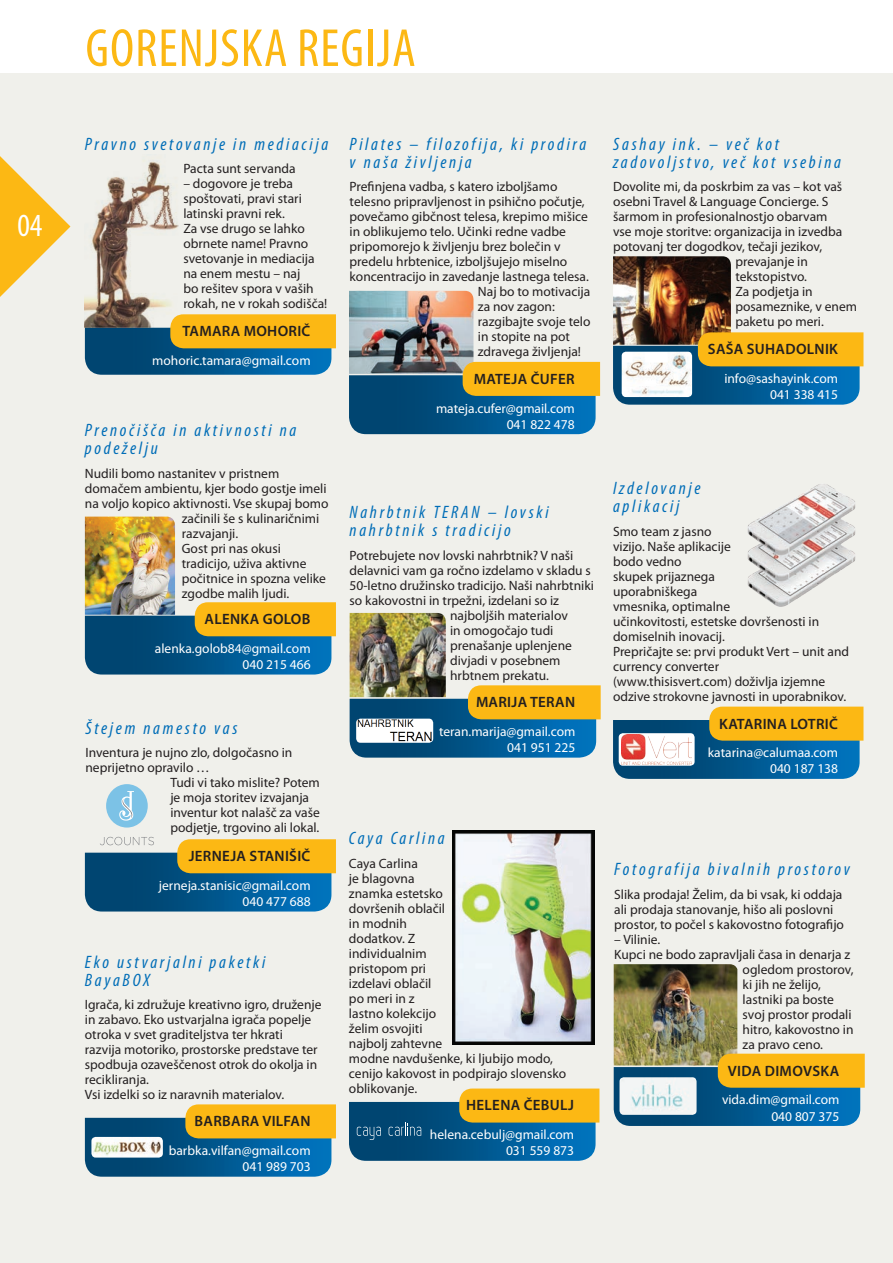
<style>
.page{position:relative;width:893px;height:1263px;background:#fff}
.page>*{position:absolute;margin:0;border:0;box-sizing:border-box;transform-origin:0 0}
.t1{font:condensed 54px "Myriad Pro";letter-spacing:.02em;color:#fcb814}
.t2{font:condensed 32.4px "Myriad Pro";color:#fff}
.t3{font:italic condensed 18px/18px "Myriad Pro";letter-spacing:.15em;color:#006db7}
.t4{font:600 15px "Myriad Pro";letter-spacing:.02em;color:#231f20}
.t5{font:13.5px/15px "Myriad Pro";color:#231f20}
.t6{font:13.5px "Myriad Pro";color:#fff}
</style>
<div class="page">
<div style="left:0;top:73px;width:893px;height:1190px;background:#f0f0eb"></div>
<img style="left:85px;top:517px;width:90px;height:85px">
<svg style="left:0;top:156px;width:70px;height:141px"></svg>
<svg style="left:85px;top:314px;width:251px;height:61px;background:#687e5d"></svg>
<svg style="left:85px;top:602px;width:251px;height:72px;background:#53786f"></svg>
<img style="left:85px;top:160px;width:98px;height:167px">
<img style="left:350px;top:613px;width:96px;height:72px">
<svg style="left:350px;top:685px;width:251px;height:73px;background:#668578"></svg>
<svg style="left:85px;top:1104px;width:251px;height:73px;background:#668473"></svg>
<img style="left:91px;top:1137px;width:72px;height:20px">
<img style="left:349px;top:291px;width:124px;height:71px">
<svg style="left:349px;top:362px;width:251px;height:72px;background:#4d736c"></svg>
<div style="left:106px;top:784px;width:42px;height:43px;background:#7cc2e6;border-radius:50%"></div>
<svg style="left:119px;top:791px;width:15px;height:29px"></svg>
<svg style="left:85px;top:837px;width:251px;height:74px;background:#638272"></svg>
<img style="left:614px;top:964px;width:123px;height:90px">
<svg style="left:614px;top:1054px;width:251px;height:72px;background:#7a937d"></svg>
<img style="left:613px;top:256px;width:118px;height:76px">
<svg style="left:613px;top:332px;width:250px;height:73px;background:#819279"></svg>
<svg style="left:613px;top:707px;width:250px;height:72px;background:#6a8670"></svg>
<svg style="left:619px;top:733px;width:76px;height:33px"></svg>
<img style="left:621px;top:735px;width:71px;height:29px">
<img style="left:747px;top:484px;width:109px;height:123px">
<svg style="left:349px;top:1088px;width:250px;height:73px;background:#5c7f77"></svg>
<img style="left:453px;top:831px;width:142px;height:213px">
<p class="t2" style="left:17px;top:208px;width:26px">04</p>
<p class="t1" style="left:85px;top:19px;width:332px">GORENJSKA REGIJA</p>
<p class="t3" style="left:85px;top:135px;width:245px">Pravno svetovanje in mediacija</p>
<p class="t5" style="left:183px;top:161px;width:114px">Pacta sunt servanda</p>
<p class="t5" style="left:183px;top:176px;width:120px">– dogovore je treba spoštovati, pravi stari latinski pravni rek.</p>
<p class="t5" style="left:183px;top:221px;width:146px">Za vse drugo se lahko obrnete name! Pravno svetovanje in mediacija na enem mestu – naj<br>bo rešitev spora v vaših rokah, ne v rokah sodišča!</p>
<p class="t4" style="left:182px;top:323px;width:129px">TAMARA MOHORIČ</p>
<p class="t6" style="left:152px;top:353px;width:160px">mohoric.tamara@gmail.com</p>
<p class="t3" style="left:85px;top:422px;width:213px">Prenočišča in aktivnosti na podeželju</p>
<p class="t5" style="left:85px;top:466px;width:196px">Nudili bomo nastanitev v pristnem</p>
<p class="t5" style="left:85px;top:481px;width:243px">domačem ambientu, kjer bodo gostje imeli</p>
<p class="t5" style="left:85px;top:496px;width:245px">na voljo kopico aktivnosti. Vse skupaj bomo</p>
<p class="t5" style="left:182px;top:511px;width:139px">začinili še s kulinaričnimi</p>
<p class="t5" style="left:182px;top:526px;width:58px">razvajanji.</p>
<p class="t5" style="left:182px;top:541px;width:146px">Gost pri nas okusi tradicijo, uživa aktivne počitnice in spozna velike zgodbe malih ljudi.</p>
<p class="t4" style="left:205px;top:611px;width:107px">ALENKA GOLOB</p>
<p class="t6" style="left:155px;top:641px;width:157px">alenka.golob84@gmail.com</p>
<p class="t6" style="left:243px;top:657px;width:70px">040 215 466</p>
<p class="t3" style="left:85px;top:719px;width:153px">Štejem namesto vas</p>
<p class="t5" style="left:85px;top:746px;width:208px">Inventura je nujno zlo, dolgočasno in neprijetno opravilo …</p>
<p class="t5" style="left:170px;top:776px;width:151px">Tudi vi tako mislite? Potem je moja storitev izvajanja inventur kot nalašč za vaše podjetje, trgovino ali lokal.</p>
<p class="t4" style="left:189px;top:848px;width:123px">JERNEJA STANIŠIČ</p>
<p class="t6" style="left:159px;top:878px;width:153px">jerneja.stanisic@gmail.com</p>
<p class="t6" style="left:243px;top:894px;width:70px">040 477 688</p>
<p class="t3" style="left:85px;top:953px;width:182px">Eko ustvarjalni paketki<br>BayaBOX</p>
<p class="t5" style="left:85px;top:997px;width:238px">Igrača, ki združuje kreativno igro, druženje in zabavo. Eko ustvarjalna igrača popelje otroka v svet graditeljstva ter hkrati razvija motoriko, prostorske predstave ter spodbuja ozaveščenost otrok do okolja in recikliranja.</p>
<p class="t5" style="left:85px;top:1087px;width:201px">Vsi izdelki so iz naravnih materialov.</p>
<p class="t4" style="left:195px;top:1113px;width:117px">BARBARA VILFAN</p>
<p class="t6" style="left:169px;top:1143px;width:143px">barbka.vilfan@gmail.com</p>
<p class="t6" style="left:243px;top:1159px;width:70px">041 989 703</p>
<p class="t3" style="left:350px;top:135px;width:238px">Pilates – filozofija, ki prodira v naša življenja</p>
<p class="t5" style="left:350px;top:179px;width:209px">Prefinjena vadba, s katero izboljšamo</p>
<p class="t5" style="left:350px;top:194px;width:237px">telesno pripravljenost in psihično počutje,</p>
<p class="t5" style="left:350px;top:209px;width:240px">povečamo gibčnost telesa, krepimo mišice</p>
<p class="t5" style="left:350px;top:224px;width:218px">in oblikujemo telo. Učinki redne vadbe</p>
<p class="t5" style="left:350px;top:239px;width:213px">pripomorejo k življenju brez bolečin v</p>
<p class="t5" style="left:350px;top:254px;width:219px">predelu hrbtenice, izboljšujejo miselno</p>
<p class="t5" style="left:350px;top:269px;width:241px">koncentracijo in zavedanje lastnega telesa.</p>
<p class="t5" style="left:478px;top:284px;width:114px">Naj bo to motivacija</p>
<p class="t5" style="left:478px;top:299px;width:78px">za nov zagon:</p>
<p class="t5" style="left:478px;top:314px;width:114px">razgibajte svoje telo</p>
<p class="t5" style="left:478px;top:329px;width:93px">in stopite na pot</p>
<p class="t5" style="left:478px;top:344px;width:105px">zdravega življenja!</p>
<p class="t4" style="left:474px;top:370px;width:102px">MATEJA ČUFER</p>
<p class="t6" style="left:436px;top:401px;width:140px">mateja.cufer@gmail.com</p>
<p class="t6" style="left:507px;top:417px;width:70px">041 822 478</p>
<p class="t3" style="left:613px;top:135px;width:230px">Sashay ink. – več kot zadovoljstvo, več kot vsebina</p>
<p class="t5" style="left:613px;top:179px;width:231px">Dovolite mi, da poskrbim za vas – kot vaš</p>
<p class="t5" style="left:613px;top:194px;width:217px">osebni Travel &amp; Language Concierge. S</p>
<p class="t5" style="left:613px;top:209px;width:216px">šarmom in profesionalnostjo obarvam</p>
<p class="t5" style="left:613px;top:224px;width:231px">vse moje storitve: organizacija in izvedba</p>
<p class="t5" style="left:613px;top:239px;width:211px">potovanj ter dogodkov, tečaji jezikov,</p>
<p class="t5" style="left:735px;top:254px;width:74px">prevajanje in</p>
<p class="t5" style="left:735px;top:269px;width:73px">tekstopistvo.</p>
<p class="t5" style="left:735px;top:284px;width:123px">Za podjetja in posameznike, v enem paketu po meri.</p>
<p class="t4" style="left:708px;top:341px;width:132px">SAŠA SUHADOLNIK</p>
<p class="t6" style="left:724px;top:371px;width:115px">info@sashayink.com</p>
<p class="t6" style="left:770px;top:387px;width:70px">041 338 415</p>
<p class="t3" style="left:350px;top:504px;width:200px">Nahrbtnik TERAN – lovski nahrbtnik s tradicijo</p>
<p class="t5" style="left:350px;top:548px;width:225px">Potrebujete nov lovski nahrbtnik? V naši</p>
<p class="t5" style="left:350px;top:563px;width:243px">delavnici vam ga ročno izdelamo v skladu s</p>
<p class="t5" style="left:350px;top:578px;width:246px">50-letno družinsko tradicijo. Naši nahrbtniki</p>
<p class="t5" style="left:350px;top:593px;width:211px">so kakovostni in trpežni, izdelani so iz</p>
<p class="t5" style="left:450px;top:608px;width:119px">najboljših materialov</p>
<p class="t5" style="left:450px;top:623px;width:105px">in omogočajo tudi</p>
<p class="t5" style="left:450px;top:638px;width:123px">prenašanje uplenjene</p>
<p class="t5" style="left:450px;top:653px;width:112px">divjadi v posebnem</p>
<p class="t5" style="left:450px;top:668px;width:100px">hrbtnem prekatu.</p>
<p class="t4" style="left:476px;top:694px;width:101px">MARIJA TERAN</p>
<p class="t6" style="left:439px;top:724px;width:138px">teran.marija@gmail.com</p>
<p class="t6" style="left:507px;top:740px;width:70px">041 951 225</p>
<p class="t3" style="left:613px;top:480px;width:89px">Izdelovanje aplikacij</p>
<p class="t5" style="left:613px;top:524px;width:208px">Smo team z jasno<br>vizijo. Naše aplikacije<br>bodo vedno<br>skupek prijaznega<br>uporabniškega<br>vmesnika, optimalne<br>učinkovitosti, estetske dovršenosti in domiselnih inovacij.</p>
<p class="t5" style="left:613px;top:644px;width:238px">Prepričajte se: prvi produkt Vert – unit and currency converter</p>
<p class="t5" style="left:613px;top:674px;width:235px">(www.thisisvert.com) doživlja izjemne odzive strokovne javnosti in uporabnikov.</p>
<p class="t4" style="left:719px;top:715px;width:120px">KATARINA LOTRIČ</p>
<p class="t6" style="left:708px;top:745px;width:132px">katarina@calumaa.com</p>
<p class="t6" style="left:770px;top:762px;width:70px">040 187 138</p>
<p class="t3" style="left:349px;top:830px;width:97px">Caya Carlina</p>
<p class="t5" style="left:349px;top:856px;width:219px">Caya Carlina<br>je blagovna<br>znamka estetsko<br>dovršenih oblačil<br>in modnih<br>dodatkov. Z<br>individualnim<br>pristopom pri<br>izdelavi oblačil<br>po meri in z<br>lastno kolekcijo<br>želim osvojiti<br>najbolj zahtevne<br>modne navdušenke, ki ljubijo modo, cenijo kakovost in podpirajo slovensko oblikovanje.</p>
<p class="t6" style="left:430px;top:1127px;width:146px">helena.cebulj@gmail.com</p>
<p class="t6" style="left:506px;top:1143px;width:70px">031 559 873</p>
<p class="t4" style="left:466px;top:1097px;width:109px">HELENA ČEBULJ</p>
<p class="t3" style="left:614px;top:861px;width:237px">Fotografija bivalnih prostorov</p>
<p class="t5" style="left:614px;top:887px;width:231px">Slika prodaja! Želim, da bi vsak, ki oddaja ali prodaja stanovanje, hišo ali poslovni prostor, to počel s kakovostno fotografijo</p>
<p class="t5" style="left:614px;top:932px;width:47px">– Vilinie.</p>
<p class="t5" style="left:743px;top:947px;width:112px;text-indent:-128px">Kupci ne bodo zapravljali časa in denarja z ogledom prostorov, ki jih ne želijo, lastniki pa boste svoj prostor prodali hitro, kakovostno in za pravo ceno.</p>
<p class="t4" style="left:728px;top:1062px;width:113px">VIDA DIMOVSKA</p>
<p class="t6" style="left:722px;top:1092px;width:119px">vida.dim@gmail.com</p>
<p class="t6" style="left:771px;top:1109px;width:70px">040 807 375</p>
</div>
